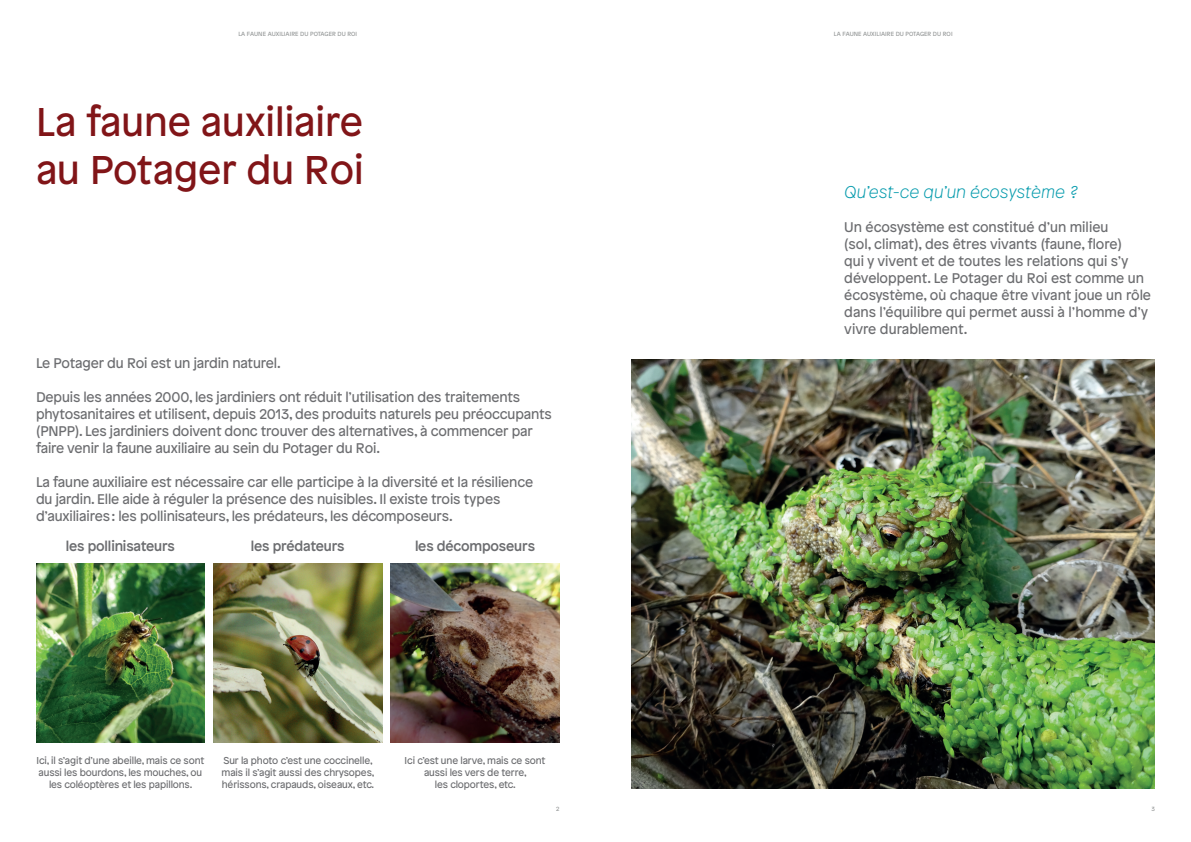
<style>
.page{position:relative;width:1191px;height:842px;background:#fff}
.page>*{position:absolute;margin:0;border:0;box-sizing:border-box;transform-origin:0 0}
.t1{font:40px/48px "Patron";color:#811518}
.t2{font:italic 100 17px "Patron";color:#069bad}
.t3{font:14px/17px "Patron";letter-spacing:-.01em;color:#6c6d70}
.t4{font:500 14px "Patron";letter-spacing:-.01em;color:#6c6d70}
.t5{font:10px/12px "Patron";letter-spacing:-.01em;color:#6c6d70;text-align:center}
.t6{font:6px "Patron";letter-spacing:.01em;color:#939696}
</style>
<div class="page">
<img style="left:631px;top:359px;width:524px;height:429px">
<img style="left:213px;top:564px;width:169px;height:178px">
<img style="left:391px;top:564px;width:168px;height:178px">
<img style="left:36px;top:564px;width:169px;height:178px">
<p class="t6" style="left:238px;top:30px;width:120px">LA FAUNE AUXILIAIRE DU POTAGER DU ROI</p>
<h1 class="t1" style="left:36px;top:95px;width:329px">La faune auxiliaire au Potager du Roi</h1>
<p class="t3" style="left:36px;top:354px;width:246px">Le Potager du Roi est un jardin naturel.</p>
<p class="t3" style="left:36px;top:388px;width:517px">Depuis les années 2000, les jardiniers ont réduit l’utilisation des traitements phytosanitaires et utilisent, depuis 2013, des produits naturels peu préoccupants (PNPP). Les jardiniers doivent donc trouver des alternatives, à commencer par faire venir la faune auxiliaire au sein du Potager du Roi.</p>
<p class="t3" style="left:36px;top:473px;width:499px">La faune auxiliaire est nécessaire car elle participe à la diversité et la résilience du jardin. Elle aide à réguler la présence des nuisibles. Il existe trois types d’auxiliaires : les pollinisateurs, les prédateurs, les décomposeurs.</p>
<p class="t4" style="left:66px;top:535px;width:111px">les pollinisateurs</p>
<p class="t4" style="left:251px;top:535px;width:95px">les prédateurs</p>
<p class="t4" style="left:415px;top:535px;width:121px">les décomposeurs</p>
<p class="t5" style="left:36px;top:754px;width:170px">Ici, il s’agit d’une abeille, mais ce sont aussi les bourdons, les mouches, ou les coléoptères et les papillons.</p>
<p class="t5" style="left:222px;top:754px;width:154px;text-align:left">Sur la photo c’est une coccinelle, mais il s’agit aussi des chrysopes, hérissons, crapauds, oiseaux, etc.</p>
<p class="t5" style="left:405px;top:754px;width:142px">Ici c’est une larve, mais ce sont aussi les vers de terre,<br>les cloportes, etc.</p>
<p class="t6" style="left:556px;top:804px;width:5px">2</p>
<p class="t6" style="left:834px;top:29px;width:120px">LA FAUNE AUXILIAIRE DU POTAGER DU ROI</p>
<p class="t2" style="left:844px;top:180px;width:235px">Qu’est-ce qu’un écosystème ?</p>
<p class="t3" style="left:844px;top:217px;width:308px">Un écosystème est constitué d’un milieu<br>(sol, climat), des êtres vivants (faune, flore)<br>qui y vivent et de toutes les relations qui s’y développent. Le Potager du Roi est comme un écosystème, où chaque être vivant joue un rôle dans l’équilibre qui permet aussi à l’homme d’y vivre durablement.</p>
<p class="t6" style="left:1151px;top:804px;width:5px">3</p>
</div>
